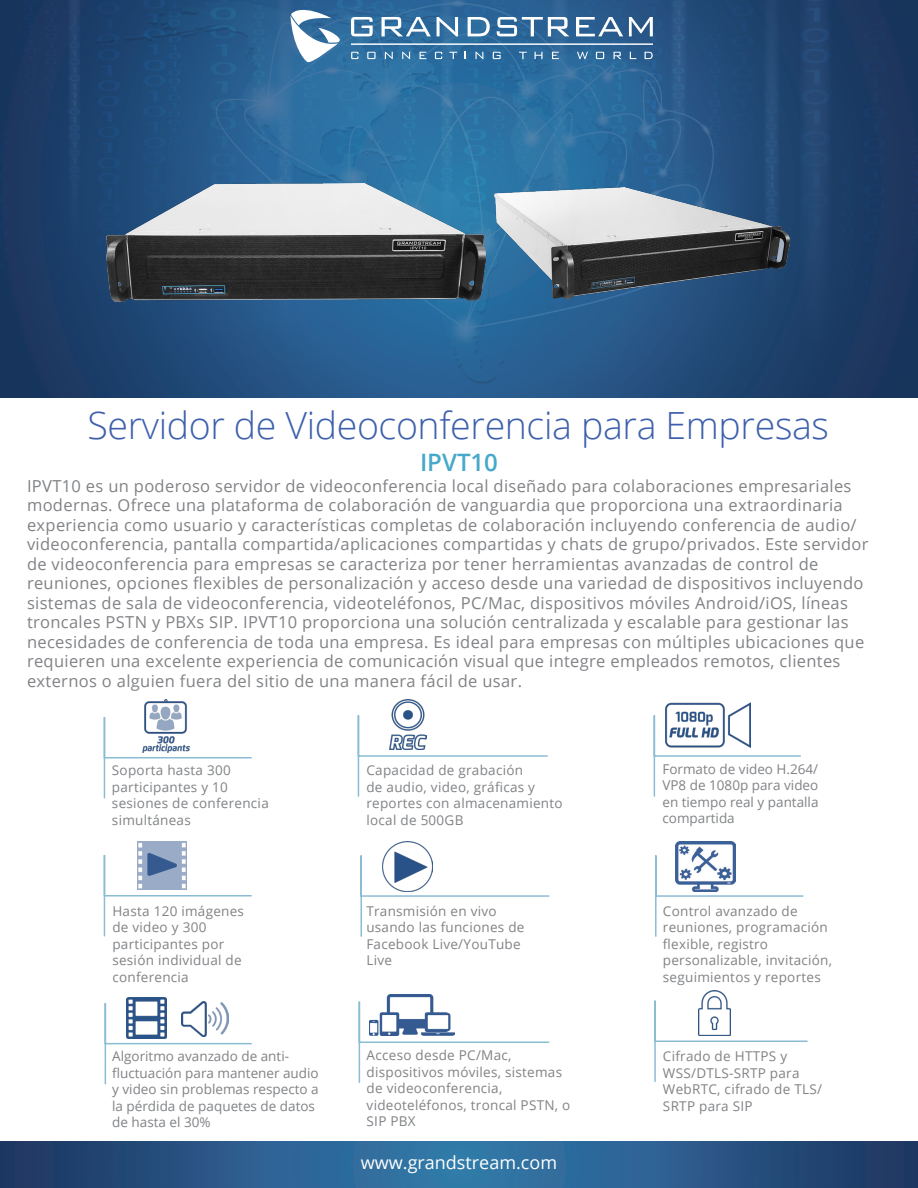
<style>
.page{position:relative;width:918px;height:1188px;background:#fff}
.page>*{position:absolute;margin:0;border:0;box-sizing:border-box;transform-origin:0 0}
.t1{font:300 37.5px "Open Sans";letter-spacing:-.01em;color:#3e60ac}
.t2{font:600 24px "Open Sans";color:#46a8ca}
.t3{font:18px "Open Sans";color:#fff}
.t4{font:16.5px/19.5px "Open Sans";letter-spacing:.02em;color:#808285}
.t5{font:13.5px/16.5px "Open Sans";letter-spacing:.02em;color:#808285}
.t6{font:13.5px/16.5px "Open Sans";color:#808285}
</style>
<div class="page">
<img style="left:0;top:0;width:918px;height:397px">
<img style="left:494px;top:188px;width:295px;height:110px">
<img style="left:107px;top:184px;width:379px;height:117px">
<svg style="left:291px;top:10px;width:49px;height:52px"></svg>
<svg style="left:351px;top:17px;width:22px;height:19px"></svg>
<svg style="left:382px;top:17px;width:49px;height:19px"></svg>
<svg style="left:437px;top:17px;width:21px;height:19px"></svg>
<svg style="left:468px;top:17px;width:22px;height:19px"></svg>
<svg style="left:497px;top:17px;width:72px;height:19px"></svg>
<svg style="left:576px;top:17px;width:47px;height:19px"></svg>
<svg style="left:629px;top:17px;width:24px;height:19px"></svg>
<svg style="left:351px;top:52px;width:7px;height:7px"></svg>
<svg style="left:367px;top:52px;width:9px;height:7px"></svg>
<svg style="left:385px;top:52px;width:8px;height:7px"></svg>
<svg style="left:402px;top:52px;width:8px;height:7px"></svg>
<svg style="left:420px;top:52px;width:6px;height:7px"></svg>
<svg style="left:435px;top:52px;width:7px;height:7px"></svg>
<svg style="left:449px;top:52px;width:8px;height:7px"></svg>
<svg style="left:476px;top:52px;width:7px;height:7px"></svg>
<svg style="left:493px;top:52px;width:8px;height:7px"></svg>
<svg style="left:519px;top:52px;width:8px;height:7px"></svg>
<svg style="left:535px;top:52px;width:8px;height:7px"></svg>
<svg style="left:552px;top:52px;width:7px;height:7px"></svg>
<svg style="left:645px;top:52px;width:8px;height:7px"></svg>
<svg style="left:596px;top:52px;width:8px;height:7px"></svg>
<svg style="left:614px;top:52px;width:7px;height:7px"></svg>
<svg style="left:630px;top:52px;width:6px;height:7px"></svg>
<svg style="left:577px;top:52px;width:11px;height:7px"></svg>
<hr style="left:351px;top:44px;width:302px;height:1px;background:#fff">
<img style="left:137px;top:842px;width:50px;height:12px">
<img style="left:127px;top:997px;width:39px;height:5px">
<img style="left:391px;top:699px;width:34px;height:15px">
<img style="left:386px;top:994px;width:48px;height:6px">
<img style="left:144px;top:699px;width:43px;height:17px">
<img style="left:665px;top:702px;width:85px;height:12px">
<img style="left:385px;top:842px;width:45px;height:12px">
<img style="left:675px;top:842px;width:60px;height:12px">
<svg style="left:0;top:1142px;width:918px;height:46px;background:#295988"></svg>
<svg style="left:103px;top:716px;width:149px;height:83px"></svg>
<svg style="left:104px;top:1002px;width:148px;height:83px"></svg>
<svg style="left:357px;top:714px;width:191px;height:83px"></svg>
<svg style="left:653px;top:714px;width:148px;height:83px"></svg>
<svg style="left:103px;top:854px;width:149px;height:83px"></svg>
<svg style="left:360px;top:854px;width:190px;height:83px"></svg>
<svg style="left:655px;top:854px;width:149px;height:83px"></svg>
<svg style="left:358px;top:1000px;width:192px;height:83px"></svg>
<img style="left:702px;top:991px;width:25px;height:8px">
<svg style="left:654px;top:999px;width:154px;height:83px"></svg>
<img style="left:181px;top:1001px;width:48px;height:36px">
<p class="t1" style="left:87px;top:400px;width:743px">Servidor de Videoconferencia para Empresas</p>
<p class="t4" style="left:27px;top:476px;width:843px">IPVT10 es un poderoso servidor de videoconferencia local diseñado para colaboraciones empresariales modernas. Ofrece una plataforma de colaboración de vanguardia que proporciona una extraordinaria experiencia como usuario y características completas de colaboración incluyendo conferencia de audio/ videoconferencia, pantalla compartida/aplicaciones compartidas y chats de grupo/privados. Este servidor de videoconferencia para empresas se caracteriza por tener herramientas avanzadas de control de reuniones, opciones flexibles de personalización y acceso desde una variedad de dispositivos incluyendo sistemas de sala de videoconferencia, videoteléfonos, PC/Mac, dispositivos móviles Android/iOS, líneas troncales PSTN y PBXs SIP. IPVT10 proporciona una solución centralizada y escalable para gestionar las necesidades de conferencia de toda una empresa. Es ideal para empresas con múltiples ubicaciones que requieren una excelente experiencia de comunicación visual que integre empleados remotos, clientes externos o alguien fuera del sitio de una manera fácil de usar.</p>
<p class="t2" style="left:420px;top:446px;width:79px">IPVT10</p>
<p class="t5" style="left:112px;top:762px;width:158px">Soporta hasta 300 participantes y 10 sesiones de conferencia simultáneas</p>
<p class="t5" style="left:366px;top:762px;width:198px">Capacidad de grabación<br>de audio, video, gráficas y reportes con almacenamiento local de 500GB</p>
<p class="t5" style="left:662px;top:760px;width:158px;text-align:justify">Formato de video H.264/ VP8 de 1080p para video en tiempo real y pantalla compartida</p>
<p class="t5" style="left:112px;top:902px;width:133px">Hasta 120 imágenes de video y 300 participantes por sesión individual de conferencia</p>
<p class="t5" style="left:366px;top:902px;width:160px">Transmisión en vivo usando las funciones de<br>Facebook Live/YouTube<br>Live</p>
<p class="t5" style="left:663px;top:902px;width:171px">Control avanzado de reuniones, programación flexible, registro personalizable, invitación, seguimientos y reportes</p>
<p class="t6" style="left:112px;top:1048px;width:208px">Algoritmo avanzado de anti&shy;fluctuación para mantener audio y video sin problemas respecto a la pérdida de paquetes de datos de hasta el 30%</p>
<p class="t5" style="left:367px;top:1047px;width:205px">Acceso desde PC/Mac, dispositivos móviles, sistemas de videoconferencia, videoteléfonos, troncal PSTN, o<br>SIP PBX</p>
<p class="t3" style="left:361px;top:1151px;width:198px">www.grandstream.com</p>
<p class="t5" style="left:663px;top:1048px;width:161px">Cifrado de HTTPS y<br>WSS/DTLS-SRTP para<br>WebRTC, cifrado de TLS/<br>SRTP para SIP</p>
</div>
